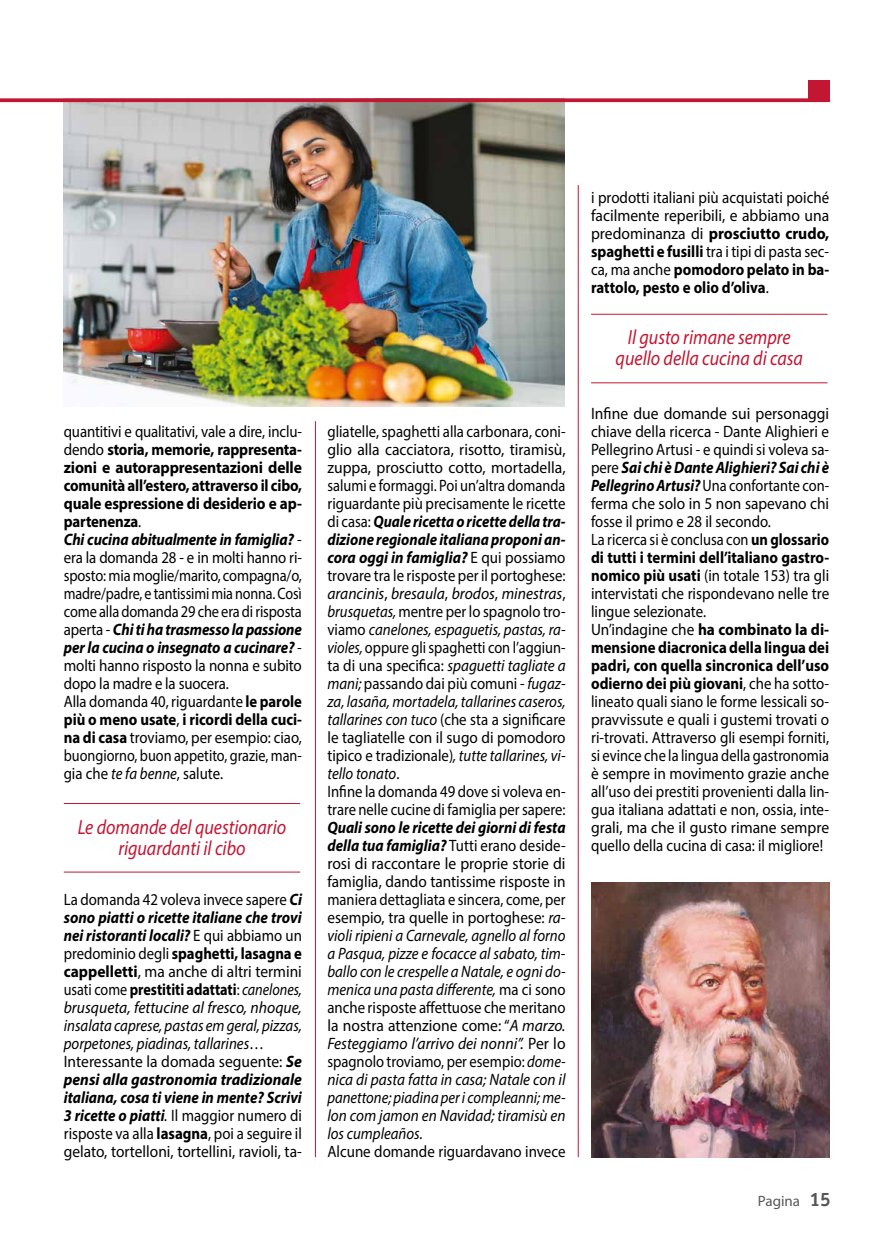
<style>
.page{position:relative;width:893px;height:1255px;background:#fff}
.page>*{position:absolute;margin:0;border:0;box-sizing:border-box;transform-origin:0 0}
.t1{font:italic 20.55px/21px "Myriad Pro";color:#c21632;text-align:center;scale:.88 1}
.t2{font:16.5px/18px "Myriad Pro";color:#000;scale:.9 1}
.t3{font:16.5px/18px "Myriad Pro";color:#000;scale:.95 1}
.t4{font:italic 16.5px/18px "Myriad Pro";color:#000;text-align:justify;scale:.92 1}
.t5{font:16.5px/18px "Myriad Pro";color:#000;text-align:justify;scale:.91 1}
.t6{font:15px "Myriad Pro";color:#575756}
.s1{font-weight:700}
.s2{font-weight:700;font-style:italic}
.s3{font-style:italic}
.s4{font-style:normal}
.s5{font-family:"Officina Sans ITC Std";font-weight:700;font-size:19.5px}
</style>
<div class="page">
<div style="left:808px;top:81px;width:21px;height:21px;background:#c21632"></div>
<hr style="left:315px;top:421px;width:1px;height:736px;background:#c21632">
<hr style="left:578px;top:185px;width:1px;height:972px;background:#c21632">
<hr style="left:591px;top:314px;width:236px;height:1px;background:#c21632">
<hr style="left:591px;top:382px;width:236px;height:1px;background:#c21632">
<hr style="left:64px;top:803px;width:236px;height:1px;background:#c21632">
<hr style="left:64px;top:871px;width:236px;height:1px;background:#c21632">
<img style="left:64px;top:102px;width:500px;height:305px">
<svg style="left:0;top:98px;width:808px;height:4px;fill:#c21632"></svg>
<img style="left:591px;top:882px;width:238px;height:275px">
<p class="t2" style="left:64px;top:422px;width:266px">quantitivi e qualitativi, vale a dire, inclu&shy;dendo <span class="s1">storia, memorie, rappresenta&shy;zioni e autorappresentazioni delle comunità all’estero, attraverso il cibo, quale espressione di desiderio e ap&shy;partenenza</span>.<br><span class="s2">Chi cucina abitualmente in famiglia?</span> - era la domanda 28 - e in molti hanno ri&shy;sposto: mia moglie/marito, compagna/o, madre/padre, e tantissimi mia nonna. Così come alla domanda 29 che era di risposta aperta - <span class="s2">Chi ti ha trasmesso la passione per la cucina o insegnato a cucinare?</span> <span class="s3">- </span>molti hanno risposto la nonna e subito dopo la madre e la suocera.<br>Alla domanda 40, riguardante <span class="s1">le parole più o meno usate</span>, <span class="s1">i ricordi della cuci&shy;na di casa</span> troviamo, per esempio: ciao, buongiorno, buon appetito, grazie, man&shy;gia che <span class="s3">te fa benne</span>, salute.</p>
<p class="t1" style="left:78px;top:816px;width:238px">Le domande del questionario riguardanti il cibo</p>
<p class="t2" style="left:64px;top:890px;width:266px">La domanda 42 voleva invece sapere <span class="s2">Ci sono piatti o ricette italiane che trovi nei ristoranti locali?</span> E qui abbiamo un predominio degli <span class="s1">spaghetti, lasagna e cappelletti</span>, ma anche di altri termini usati come <span class="s1">prestititi adattati</span>: <span class="s3">canelones, brusqueta, fettucine al fresco, nhoque, insalata caprese, pastas em geral, pizzas, porpetones, piadinas, tallarines</span>… Interessante la domada seguente: <span class="s2">Se pensi alla gastronomia tradizionale italiana, cosa ti viene in mente? Scrivi 3 ricette o piatti</span><span class="s3">.</span> Il maggior numero di risposte va alla <span class="s1">lasagna</span>, poi a seguire il gelato, tortelloni, tortellini, ravioli, ta-</p>
<p class="t2" style="left:327px;top:422px;width:266px">gliatelle, spaghetti alla carbonara, coni&shy;glio alla cacciatora, risotto, tiramisù, zuppa, prosciutto cotto, mortadella, salumi e formaggi. Poi un’altra domanda riguardante più precisamente le ricette di casa: <span class="s2">Quale ricetta o ricette della tra&shy;dizione regionale italiana proponi an&shy;cora oggi in famiglia?</span> E qui possiamo trovare tra le risposte per il portoghese: <span class="s3">arancinis</span>, <span class="s3">bresaula</span>, <span class="s3">brodos</span>, <span class="s3">minestras</span>, <span class="s3">brusquetas,</span> mentre per lo spagnolo tro&shy;viamo <span class="s3">canelones, espaguetis, pastas, ra&shy;violes,</span> oppure gli spaghetti con l’aggiun&shy;ta di una specifica: <span class="s3">spaguetti tagliate a mani;</span> passando dai più comuni - <span class="s3">fugaz&shy;za, lasaña, mortadela, tallarines caseros, tallarines con tuco</span> (che sta a significare le tagliatelle con il sugo di pomodoro tipico e tradizionale)<span class="s3">, tutte tallarines, vi&shy;tello tonato</span>.<br>Infine la domanda 49 dove si voleva en&shy;trare nelle cucine di famiglia per sapere:</p>
<p class="t4" style="left:327px;top:818px;width:260px"><span class="s1">Quali sono le ricette dei giorni di festa della tua famiglia?</span> <span class="s4">Tutti erano deside&shy;rosi di raccontare le proprie storie di famiglia, dando tantissime risposte in maniera dettagliata e sincera, come, per esempio, tra quelle in portoghese:</span> ra&shy;violi ripieni a Carnevale, agnello al forno a Pasqua, pizze e focacce al sabato, tim&shy;ballo con le crespelle a Natale, e ogni do&shy;menica una pasta differente, <span class="s4">ma ci sono anche risposte affettuose che meritano la nostra attenzione come: “</span>A marzo.<br>Festeggiamo l’arrivo dei nonni”. <span class="s4">Per lo spagnolo troviamo, per esempio:</span> dome&shy;nica di pasta fatta in casa; Natale con il panettone; piadina per i compleanni; me&shy;lon com jamon en Navidad; tiramisù en los cumpleaños.</p>
<p class="t5" style="left:327px;top:1142px;width:263px">Alcune domande riguardavano invece</p>
<p class="t5" style="left:591px;top:188px;width:263px">i prodotti italiani più acquistati poiché facilmente reperibili, e abbiamo una predominanza di <span class="s1">prosciutto crudo, spaghetti e fusilli</span> tra i tipi di pasta sec&shy;ca, ma anche <span class="s1">pomodoro pelato in ba&shy;rattolo, pesto e olio d’oliva</span>.</p>
<p class="t1" style="left:616px;top:327px;width:214px">Il gusto rimane sempre quello della cucina di casa</p>
<p class="t3" style="left:591px;top:404px;width:252px">Infine due domande sui personaggi chiave della ricerca - Dante Alighieri e Pellegrino Artusi - e quindi si voleva sa&shy;pere <span class="s2">Sai chi è Dante Alighieri? Sai chi è Pellegrino Artusi?</span>Una confortante con&shy;ferma che solo in 5 non sapevano chi fosse il primo e 28 il secondo.<br>La ricerca si è conclusa con <span class="s1">un glossario di tutti i termini dell’italiano gastro&shy;nomico più usati</span> (in totale 153) tra gli intervistati che rispondevano nelle tre lingue selezionate.<br>Un’indagine che <span class="s1">ha combinato la di&shy;mensione diacronica della lingua dei padri, con quella sincronica dell’uso odierno dei più giovani</span>, che ha sotto&shy;lineato quali siano le forme lessicali so&shy;pravvissute e quali i gustemi trovati o ri-trovati. Attraverso gli esempi forniti, si evince che la lingua della gastronomia è sempre in movimento grazie anche all’uso dei prestiti provenienti dalla lin&shy;gua italiana adattati e non, ossia, inte&shy;grali, ma che il gusto rimane sempre quello della cucina di casa: il migliore!</p>
<p class="t6" style="left:758px;top:1191px;width:74px">Pagina <span class="s5">15</span></p>
</div>
